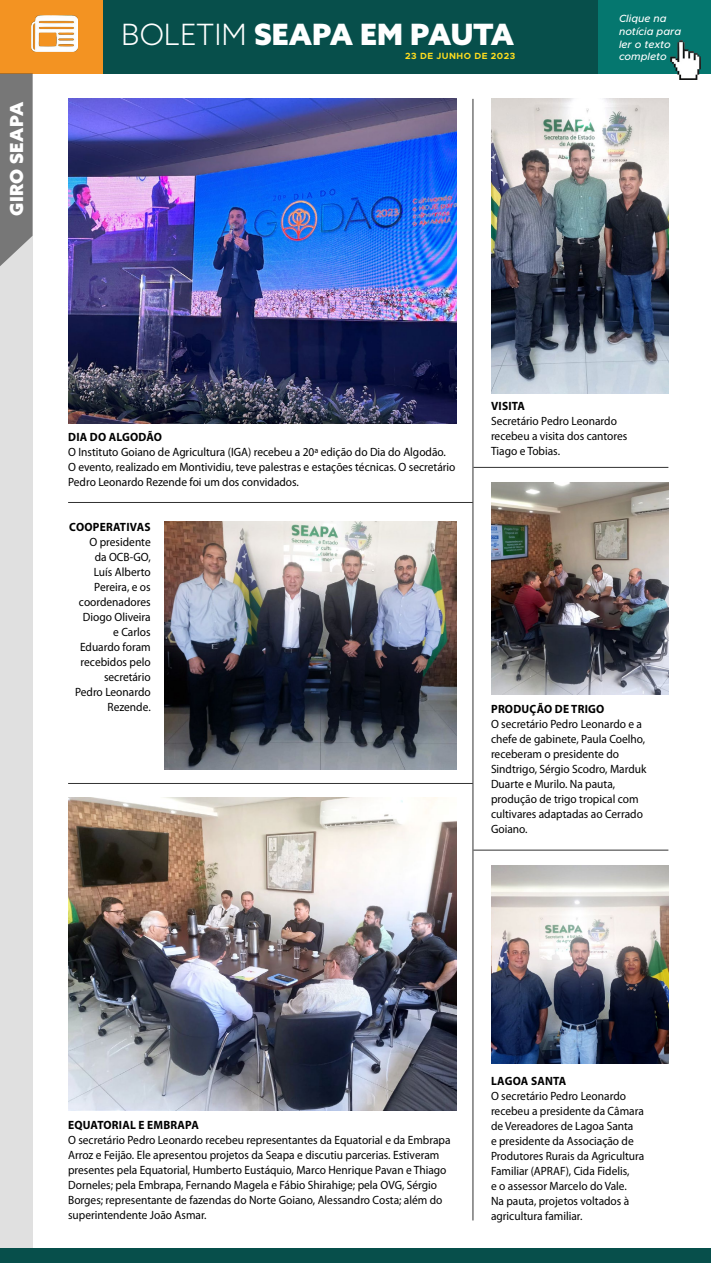
<style>
.page{position:relative;width:711px;height:1263px;background:#fff}
.page>*{position:absolute;margin:0;border:0;box-sizing:border-box;transform-origin:0 0}
.t1{font:900 29.4px "Azo Sans";color:#fff}
.t2{font:900 18px "Azo Sans";letter-spacing:.02em;color:#fff}
.t3{font:12px/15px "Myriad Pro";color:#000;scale:.95 1}
.t4{font:700 12px "Myriad Pro";letter-spacing:.02em;color:#000;scale:.95 1}
.t5{font:italic 500 10.5px/12.6px "Metropolis";color:#fff}
.t6{font:700 9px "Metropolis";letter-spacing:.05em;color:#ffdd1e}
.s1{font-weight:300}
</style>
<div class="page">
<div style="left:0;top:0;width:710px;height:73px;background:#074f4b"></div>
<div style="left:0;top:0;width:102px;height:73px;background:#f39322"></div>
<div style="left:598px;top:0;width:112px;height:73px;background:#05776f"></div>
<img style="left:32px;top:15px;width:45px;height:36px">
<img style="left:670px;top:41px;width:30px;height:39px">
<div style="left:0;top:74px;width:33px;height:1189px;background:#e0e0e0"></div>
<svg style="left:0;top:74px;width:33px;height:192px;background:#808080"></svg>
<hr style="left:472px;top:99px;width:1px;height:1121px;background:#323232">
<hr style="left:68px;top:502px;width:404px;height:1px;background:#323232">
<hr style="left:68px;top:783px;width:404px;height:1px;background:#323232">
<div style="left:0;top:1248px;width:710px;height:15px;background:#074f4b"></div>
<hr style="left:473px;top:850px;width:195px;height:1px;background:#323232">
<hr style="left:473px;top:467px;width:195px;height:1px;background:#323232">
<img style="left:68px;top:99px;width:388px;height:324px">
<img style="left:164px;top:522px;width:292px;height:247px">
<img style="left:68px;top:798px;width:388px;height:313px">
<img style="left:491px;top:99px;width:177px;height:294px">
<img style="left:491px;top:866px;width:177px;height:197px">
<img style="left:491px;top:483px;width:177px;height:212px">
<h2 class="t2" style="left:5px;top:216px;width:116px;rotate:-90deg">GIRO SEAPA</h2>
<h1 class="t1" style="left:121px;top:14px;width:394px"><span class="s1">BOLETIM</span> SEAPA EM PAUTA</h1>
<p class="t6" style="left:405px;top:51px;width:111px">23 DE JUNHO DE 2023</p>
<p class="t5" style="left:618px;top:13px;width:64px">Clique na notícia para ler o texto completo</p>
<p class="t4" style="left:68px;top:429px;width:100px">DIA DO ALGODÃO</p>
<p class="t3" style="left:68px;top:444px;width:409px">O Instituto Goiano de Agricultura (IGA) recebeu a 20ª edição do Dia do Algodão.<br>O evento, realizado em Montividiu, teve palestras e estações técnicas. O secretário<br>Pedro Leonardo Rezende foi um dos convidados.</p>
<p class="t4" style="left:69px;top:519px;width:87px">COOPERATIVAS</p>
<p class="t3" style="left:75px;top:534px;width:81px;text-align:right">O presidente da OCB-GO,<br>Luís Alberto<br>Pereira, e os coordenadores<br>Diogo Oliveira e Carlos<br>Eduardo foram recebidos pelo secretário<br>Pedro Leonardo<br>Rezende.</p>
<p class="t4" style="left:491px;top:398px;width:37px">VISITA</p>
<p class="t3" style="left:490px;top:413px;width:145px">Secretário Pedro Leonardo recebeu a visita dos cantores<br>Tiago e Tobias.</p>
<p class="t4" style="left:491px;top:701px;width:121px">PRODUÇÃO DE TRIGO</p>
<p class="t3" style="left:490px;top:716px;width:165px">O secretário Pedro Leonardo e a chefe de gabinete, Paula Coelho, receberam o presidente do<br>Sindtrigo, Sérgio Scodro, Marduk<br>Duarte e Murilo. Na pauta, produção de trigo tropical com cultivares adaptadas ao Cerrado<br>Goiano.</p>
<p class="t4" style="left:68px;top:1117px;width:139px">EQUATORIAL E EMBRAPA</p>
<p class="t3" style="left:68px;top:1132px;width:404px">O secretário Pedro Leonardo recebeu representantes da Equatorial e da Embrapa Arroz e Feijão. Ele apresentou projetos da Seapa e discutiu parcerias. Estiveram presentes pela Equatorial, Humberto Eustáquio, Marco Henrique Pavan e Thiago Dorneles; pela Embrapa, Fernando Magela e Fábio Shirahige; pela OVG, Sérgio Borges; representante de fazendas do Norte Goiano, Alessandro Costa; além do superintendente João Asmar.</p>
<p class="t4" style="left:491px;top:1073px;width:81px">LAGOA SANTA</p>
<p class="t3" style="left:490px;top:1088px;width:163px">O secretário Pedro Leonardo recebeu a presidente da Câmara de Vereadores de Lagoa Santa<br>e presidente da Associação de<br>Produtores Rurais da Agricultura<br>Familiar (APRAF), Cida Fidelis,<br>e o assessor Marcelo do Vale.<br>Na pauta, projetos voltados à agricultura familiar.</p>
</div>
